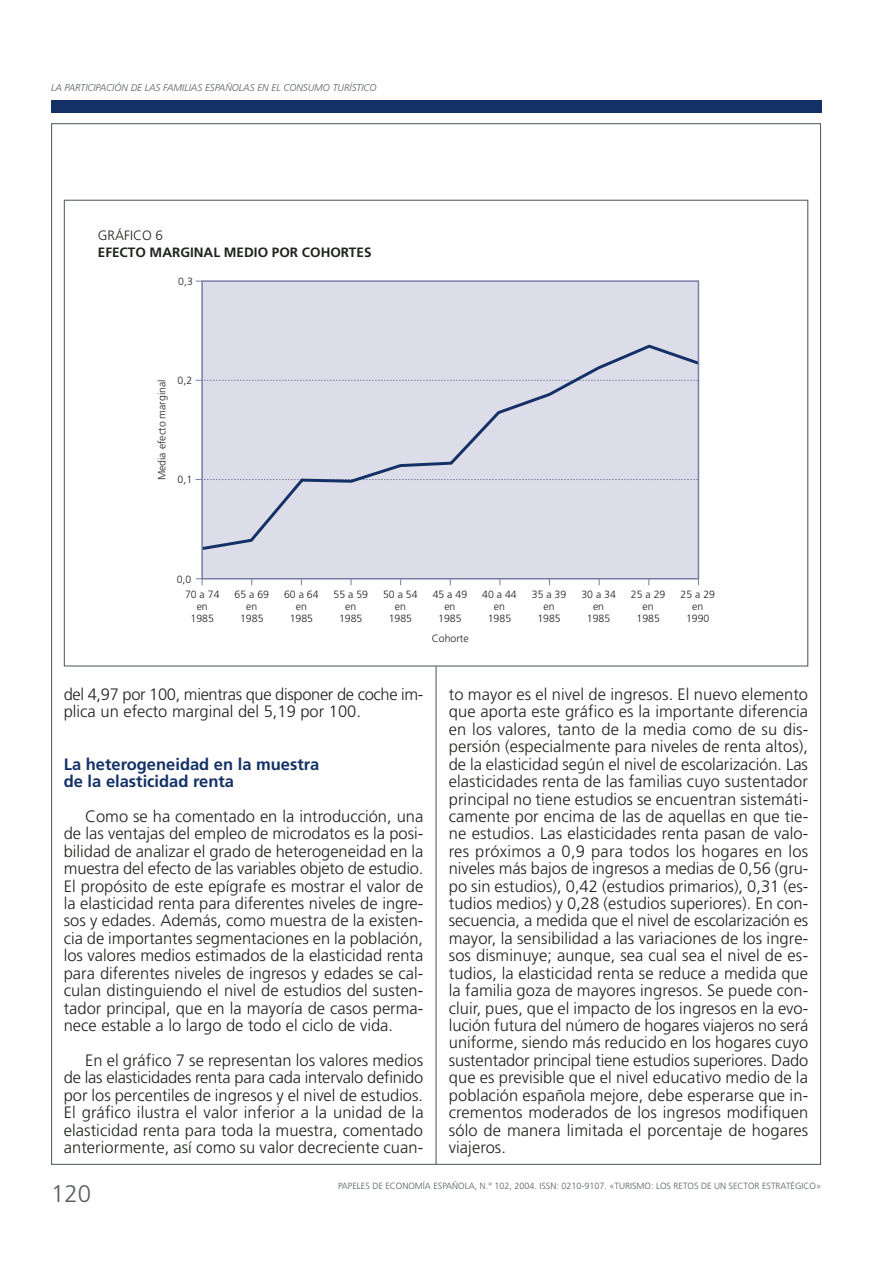
<style>
.page{position:relative;width:893px;height:1263px;background:#fff}
.page>*{position:absolute;margin:0;border:0;box-sizing:border-box;transform-origin:0 0}
.t1{font:300 24px "Frutiger";color:#575e5b}
.t2{font:300 16.5px/17.4px "Frutiger";color:#1f221e;text-align:justify}
.t3{font:300 16.5px/17.4px "Frutiger";letter-spacing:-.02em;color:#1f221e}
.t4{font:700 16.5px/17.4px "Frutiger";color:#143167}
.t5{font:700 13.5px "Frutiger";color:#1f221e}
.t6{font:300 13.5px "Frutiger";color:#1f221e}
.t7{font:300 10.5px/12px "Frutiger";color:#1f221e;text-align:center}
.t8{font:italic 300 9.75px "Frutiger";color:#575e5b}
.t9{font:300 9px "Frutiger";color:#575e5b}
</style>
<div class="page">
<div style="left:51px;top:100px;width:770px;height:13px;background:#143167"></div>
<hr style="left:435px;top:654px;width:1px;height:511px;background:#575e5b">
<div style="left:202px;top:281px;width:496px;height:298px;background:#dddce9"></div>
<svg style="left:204px;top:344px;width:492px;height:206px"></svg>
<div style="left:201px;top:280px;width:498px;height:300px;border:2px solid #787da6"></div>
<svg style="left:196px;top:578px;width:7px;height:7px"></svg>
<svg style="left:196px;top:380px;width:502px;height:1px"></svg>
<svg style="left:196px;top:479px;width:502px;height:1px"></svg>
<p class="t8" style="left:51px;top:84px;width:327px">LA PARTICIPACIÓN DE LAS FAMILIAS ESPAÑOLAS EN EL CONSUMO TURÍSTICO</p>
<p class="t6" style="left:98px;top:229px;width:67px">GRÁFICO 6</p>
<p class="t5" style="left:98px;top:247px;width:275px">EFECTO MARGINAL MEDIO POR COHORTES</p>
<p class="t7" style="left:178px;top:276px;width:16px">0,3</p>
<p class="t7" style="left:157px;top:480px;width:102px;rotate:-90deg">Media efecto marginal</p>
<p class="t7" style="left:177px;top:375px;width:16px">0,2</p>
<p class="t7" style="left:178px;top:474px;width:16px">0,1</p>
<p class="t7" style="left:177px;top:574px;width:16px">0,0</p>
<p class="t7" style="left:532px;top:589px;width:36px">35 a 39 en<br>1985</p>
<p class="t7" style="left:432px;top:589px;width:36px">45 a 49 en<br>1985</p>
<p class="t7" style="left:383px;top:589px;width:36px">50 a 54 en<br>1985</p>
<p class="t7" style="left:234px;top:589px;width:36px">65 a 69 en<br>1985</p>
<p class="t7" style="left:185px;top:589px;width:36px">70 a 74 en<br>1985</p>
<p class="t7" style="left:680px;top:589px;width:36px">25 a 29 en<br>1990</p>
<p class="t7" style="left:284px;top:589px;width:36px">60 a 64 en<br>1985</p>
<p class="t7" style="left:333px;top:589px;width:36px">55 a 59 en<br>1985</p>
<p class="t7" style="left:482px;top:589px;width:36px">40 a 44 en<br>1985</p>
<p class="t7" style="left:581px;top:589px;width:36px">30 a 34 en<br>1985</p>
<p class="t7" style="left:631px;top:589px;width:36px">25 a 29 en<br>1985</p>
<p class="t7" style="left:432px;top:633px;width:38px">Cohorte</p>
<p class="t3" style="left:64px;top:687px;width:361px">del 4,97 por 100, mientras que disponer de coche im&shy;plica un efecto marginal del 5,19 por 100.</p>
<p class="t4" style="left:64px;top:756px;width:257px">La heterogeneidad en la muestra de la elasticidad renta</p>
<p class="t2" style="left:64px;top:809px;width:361px;text-indent:21px">Como se ha comentado en la introducción, una de las ventajas del empleo de microdatos es la posi&shy;bilidad de analizar el grado de heterogeneidad en la muestra del efecto de las variables objeto de estudio.<br>El propósito de este epígrafe es mostrar el valor de la elasticidad renta para diferentes niveles de ingre&shy;sos y edades. Además, como muestra de la existen&shy;cia de importantes segmentaciones en la población, los valores medios estimados de la elasticidad renta para diferentes niveles de ingresos y edades se cal&shy;culan distinguiendo el nivel de estudios del susten&shy;tador principal, que en la mayoría de casos perma&shy;nece estable a lo largo de todo el ciclo de vida.</p>
<p class="t2" style="left:64px;top:1053px;width:361px;text-indent:21px">En el gráfico 7 se representan los valores medios de las elasticidades renta para cada intervalo definido por los percentiles de ingresos y el nivel de estudios.<br>El gráfico ilustra el valor inferior a la unidad de la elasticidad renta para toda la muestra, comentado anteriormente, así como su valor decreciente cuan-</p>
<p class="t2" style="left:449px;top:687px;width:361px">to mayor es el nivel de ingresos. El nuevo elemento que aporta este gráfico es la importante diferencia en los valores, tanto de la media como de su dis&shy;persión (especialmente para niveles de renta altos), de la elasticidad según el nivel de escolarización. Las elasticidades renta de las familias cuyo sustentador principal no tiene estudios se encuentran sistemáti&shy;camente por encima de las de aquellas en que tie&shy;ne estudios. Las elasticidades renta pasan de valo&shy;res próximos a 0,9 para todos los hogares en los niveles más bajos de ingresos a medias de 0,56 (gru&shy;po sin estudios), 0,42 (estudios primarios), 0,31 (es&shy;tudios medios) y 0,28 (estudios superiores). En con&shy;secuencia, a medida que el nivel de escolarización es mayor, la sensibilidad a las variaciones de los ingre&shy;sos disminuye; aunque, sea cual sea el nivel de es&shy;tudios, la elasticidad renta se reduce a medida que la familia goza de mayores ingresos. Se puede con&shy;cluir, pues, que el impacto de los ingresos en la evo&shy;lución futura del número de hogares viajeros no será uniforme, siendo más reducido en los hogares cuyo sustentador principal tiene estudios superiores. Dado que es previsible que el nivel educativo medio de la población española mejore, debe esperarse que in&shy;crementos moderados de los ingresos modifiquen sólo de manera limitada el porcentaje de hogares viajeros.</p>
<h1 class="t1" style="left:51px;top:1184px;width:42px">120</h1>
<p class="t9" style="left:338px;top:1182px;width:484px">PAPELES DE ECONOMÍA ESPAÑOLA, N.° 102, 2004. ISSN: 0210-9107. «TURISMO: LOS RETOS DE UN SECTOR ESTRATÉGICO»</p>
</div>
